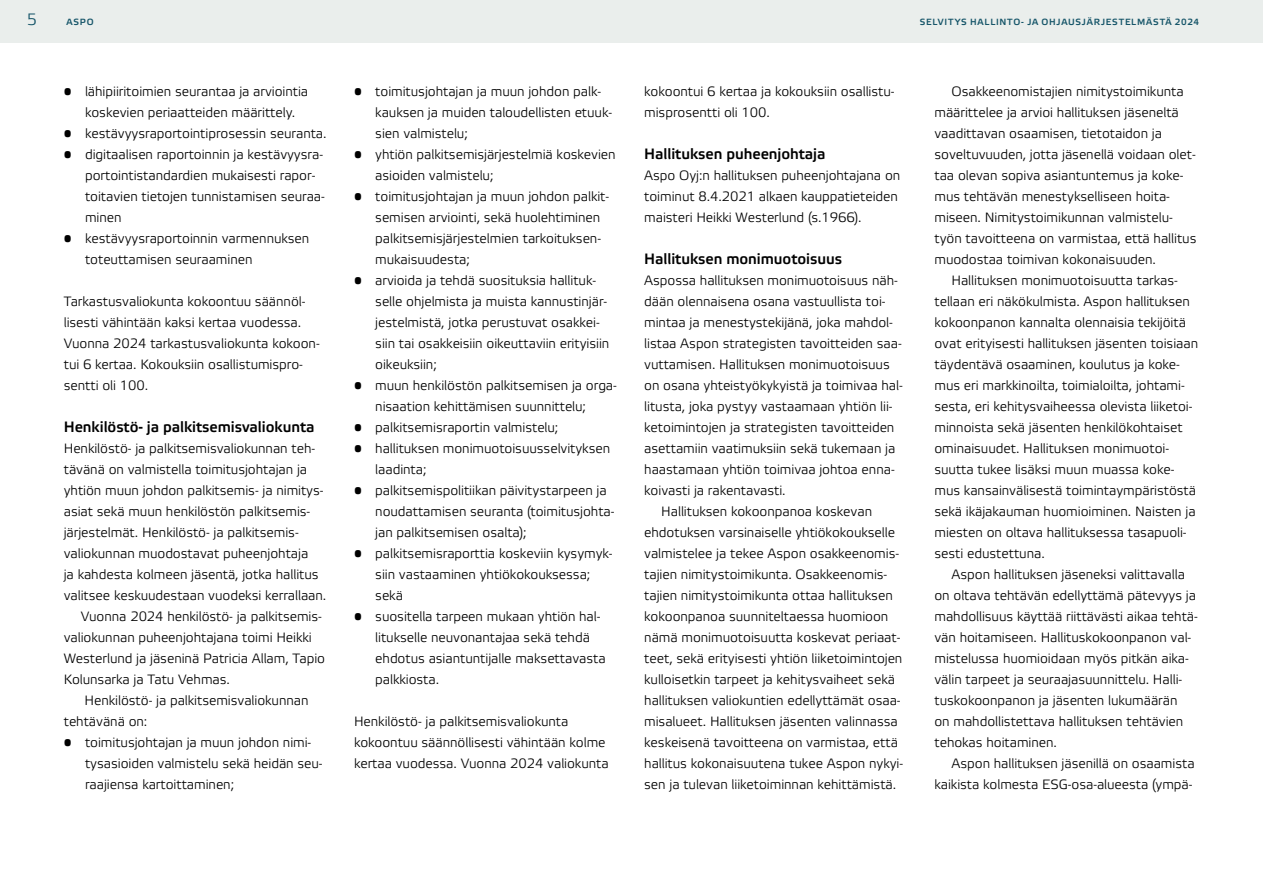
<style>
.page{position:relative;width:1263px;height:893px;background:#fff}
.page>*{position:absolute;margin:0;border:0;box-sizing:border-box;transform-origin:0 0}
.t1{font:16.5px "Etelka Light Pro";color:#165569}
.t2{font:700 15px "Etelka Light Pro";letter-spacing:-.005em;color:#000}
.t3{font:300 13.5px/21px "Etelka";letter-spacing:-.005em;color:#000}
.t4{font:700 9px "Etelka Light Pro";letter-spacing:.085em;color:#165569}
</style>
<div class="page">
<div style="left:0;top:0;width:1263px;height:43px;background:#eaeeec"></div>
<p class="t1" style="left:27px;top:10px;width:12px">5</p>
<p class="t4" style="left:66px;top:16px;width:29px">ASPO</p>
<p class="t4" style="left:920px;top:16px;width:281px">SELVITYS HALLINTO- JA OHJAUSJÄRJESTELMÄSTÄ 2024</p>
<p class="t3" style="left:85px;top:81px;width:225px;text-indent:-21px">• lähipiiritoimien seurantaa ja arviointia koskevien periaatteiden määrittely.</p>
<p class="t3" style="left:64px;top:123px;width:264px">• kestävyysraportointiprosessin seuranta.</p>
<p class="t3" style="left:85px;top:144px;width:241px;text-indent:-21px">• digitaalisen raportoinnin ja kestävyysra&shy;portointistandardien mukaisesti rapor&shy;toitavien tietojen tunnistamisen seuraa&shy;minen</p>
<p class="t3" style="left:85px;top:228px;width:226px;text-indent:-21px">• kestävyysraportoinnin varmennuksen toteuttamisen seuraaminen</p>
<p class="t3" style="left:64px;top:291px;width:257px">Tarkastusvaliokunta kokoontuu säännöl&shy;lisesti vähintään kaksi kertaa vuodessa.<br>Vuonna 2024 tarkastusvaliokunta kokoon&shy;tui 6 kertaa. Kokouksiin osallistumispro&shy;sentti oli 100.</p>
<p class="t2" style="left:64px;top:419px;width:252px">Henkilöstö- ja palkitsemisvaliokunta</p>
<p class="t3" style="left:64px;top:438px;width:253px">Henkilöstö- ja palkitsemisvaliokunnan teh-</p>
<p class="t3" style="left:64px;top:459px;width:245px">tävänä on valmistella toimitusjohtajan ja</p>
<p class="t3" style="left:64px;top:480px;width:261px">yhtiön muun johdon palkitsemis- ja nimitys-</p>
<p class="t3" style="left:64px;top:501px;width:248px">asiat sekä muun henkilöstön palkitsemis-</p>
<p class="t3" style="left:64px;top:522px;width:236px">järjestelmät. Henkilöstö- ja palkitsemis-</p>
<p class="t3" style="left:64px;top:543px;width:246px">valiokunnan muodostavat puheenjohtaja</p>
<p class="t3" style="left:64px;top:564px;width:256px">ja kahdesta kolmeen jäsentä, jotka hallitus</p>
<p class="t3" style="left:64px;top:585px;width:264px">valitsee keskuudestaan vuodeksi kerrallaan.</p>
<p class="t3" style="left:81px;top:606px;width:243px">Vuonna 2024 henkilöstö- ja palkitsemis-</p>
<p class="t3" style="left:64px;top:627px;width:249px">valiokunnan puheenjohtajana toimi Heikki</p>
<p class="t3" style="left:64px;top:648px;width:263px">Westerlund ja jäseninä Patricia Allam, Tapio</p>
<p class="t3" style="left:64px;top:669px;width:168px">Kolunsarka ja Tatu Vehmas.</p>
<p class="t3" style="left:85px;top:690px;width:225px">Henkilöstö- ja palkitsemisvaliokunnan</p>
<p class="t3" style="left:64px;top:711px;width:85px">tehtävänä on:</p>
<p class="t3" style="left:85px;top:732px;width:239px;text-indent:-21px">• toimitusjohtajan ja muun johdon nimi&shy;tysasioiden valmistelu sekä heidän seu&shy;raajiensa kartoittaminen;</p>
<p class="t3" style="left:375px;top:81px;width:238px;text-indent:-21px">• toimitusjohtajan ja muun johdon palk&shy;kauksen ja muiden taloudellisten etuuk&shy;sien valmistelu;</p>
<p class="t3" style="left:375px;top:144px;width:242px;text-indent:-21px">• yhtiön palkitsemisjärjestelmiä koskevien asioiden valmistelu;</p>
<p class="t3" style="left:375px;top:186px;width:235px;text-indent:-21px">• toimitusjohtajan ja muun johdon palkit&shy;semisen arviointi, sekä huolehtiminen palkitsemisjärjestelmien tarkoituksen&shy;mukaisuudesta;</p>
<p class="t3" style="left:375px;top:270px;width:236px;text-indent:-21px">• arvioida ja tehdä suosituksia hallituk&shy;selle ohjelmista ja muista kannustinjär&shy;jestelmistä, jotka perustuvat osakkei&shy;siin tai osakkeisiin oikeuttaviin erityisiin oikeuksiin;</p>
<p class="t3" style="left:375px;top:375px;width:243px;text-indent:-21px">• muun henkilöstön palkitsemisen ja orga&shy;nisaation kehittämisen suunnittelu;</p>
<p class="t3" style="left:354px;top:417px;width:206px">• palkitsemisraportin valmistelu;</p>
<p class="t3" style="left:375px;top:438px;width:236px;text-indent:-21px">• hallituksen monimuotoisuusselvityksen laadinta;</p>
<p class="t3" style="left:375px;top:480px;width:241px;text-indent:-21px">• palkitsemispolitiikan päivitystarpeen ja noudattamisen seuranta (toimitusjohta&shy;jan palkitsemisen osalta);</p>
<p class="t3" style="left:375px;top:543px;width:239px;text-indent:-21px">• palkitsemisraporttia koskeviin kysymyk&shy;siin vastaaminen yhtiökokouksessa; sekä</p>
<p class="t3" style="left:375px;top:606px;width:232px;text-indent:-21px">• suositella tarpeen mukaan yhtiön hal&shy;litukselle neuvonantajaa sekä tehdä ehdotus asiantuntijalle maksettavasta palkkiosta.</p>
<p class="t3" style="left:354px;top:711px;width:256px">Henkilöstö- ja palkitsemisvaliokunta kokoontuu säännöllisesti vähintään kolme kertaa vuodessa. Vuonna 2024 valiokunta</p>
<p class="t3" style="left:644px;top:81px;width:252px">kokoontui 6 kertaa ja kokouksiin osallistu&shy;misprosentti oli 100.</p>
<p class="t2" style="left:644px;top:146px;width:183px">Hallituksen puheenjohtaja</p>
<p class="t3" style="left:644px;top:165px;width:258px">Aspo Oyj:n hallituksen puheenjohtajana on toiminut 8.4.2021 alkaen kauppatieteiden maisteri Heikki Westerlund (s.1966).</p>
<p class="t2" style="left:644px;top:251px;width:199px">Hallituksen monimuotoisuus</p>
<p class="t3" style="left:644px;top:270px;width:255px">Aspossa hallituksen monimuotoisuus näh-</p>
<p class="t3" style="left:644px;top:291px;width:243px">dään olennaisena osana vastuullista toi-</p>
<p class="t3" style="left:644px;top:312px;width:250px">mintaa ja menestystekijänä, joka mahdol-</p>
<p class="t3" style="left:644px;top:333px;width:259px">listaa Aspon strategisten tavoitteiden saa-</p>
<p class="t3" style="left:644px;top:354px;width:247px">vuttamisen. Hallituksen monimuotoisuus</p>
<p class="t3" style="left:644px;top:375px;width:260px">on osana yhteistyökykyistä ja toimivaa hal-</p>
<p class="t3" style="left:644px;top:396px;width:250px">litusta, joka pystyy vastaamaan yhtiön lii-</p>
<p class="t3" style="left:644px;top:417px;width:252px">ketoimintojen ja strategisten tavoitteiden</p>
<p class="t3" style="left:644px;top:438px;width:253px">asettamiin vaatimuksiin sekä tukemaan ja</p>
<p class="t3" style="left:644px;top:459px;width:252px">haastamaan yhtiön toimivaa johtoa enna-</p>
<p class="t3" style="left:644px;top:480px;width:143px">koivasti ja rakentavasti.</p>
<p class="t3" style="left:661px;top:501px;width:212px">Hallituksen kokoonpanoa koskevan</p>
<p class="t3" style="left:644px;top:522px;width:252px">ehdotuksen varsinaiselle yhtiökokoukselle</p>
<p class="t3" style="left:644px;top:543px;width:256px">valmistelee ja tekee Aspon osakkeenomis-</p>
<p class="t3" style="left:644px;top:564px;width:245px">tajien nimitystoimikunta. Osakkeenomis-</p>
<p class="t3" style="left:644px;top:585px;width:250px">tajien nimitystoimikunta ottaa hallituksen</p>
<p class="t3" style="left:644px;top:606px;width:246px">kokoonpanoa suunniteltaessa huomioon</p>
<p class="t3" style="left:644px;top:627px;width:258px">nämä monimuotoisuutta koskevat periaat-</p>
<p class="t3" style="left:644px;top:648px;width:260px">teet, sekä erityisesti yhtiön liiketoimintojen</p>
<p class="t3" style="left:644px;top:669px;width:252px">kulloisetkin tarpeet ja kehitysvaiheet sekä</p>
<p class="t3" style="left:644px;top:690px;width:258px">hallituksen valiokuntien edellyttämät osaa-</p>
<p class="t3" style="left:644px;top:711px;width:255px">misalueet. Hallituksen jäsenten valinnassa</p>
<p class="t3" style="left:644px;top:732px;width:255px">keskeisenä tavoitteena on varmistaa, että</p>
<p class="t3" style="left:644px;top:753px;width:260px">hallitus kokonaisuutena tukee Aspon nykyi-</p>
<p class="t3" style="left:644px;top:774px;width:254px">sen ja tulevan liiketoiminnan kehittämistä.</p>
<p class="t3" style="left:934px;top:81px;width:263px;text-indent:17px">Osakkeenomistajien nimitystoimikunta määrittelee ja arvioi hallituksen jäseneltä vaadittavan osaamisen, tietotaidon ja soveltuvuuden, jotta jäsenellä voidaan olet&shy;taa olevan sopiva asiantuntemus ja koke&shy;mus tehtävän menestykselliseen hoita&shy;miseen. Nimitystoimikunnan valmistelu&shy;työn tavoitteena on varmistaa, että hallitus muodostaa toimivan kokonaisuuden.</p>
<p class="t3" style="left:934px;top:270px;width:265px;text-indent:17px">Hallituksen monimuotoisuutta tarkas&shy;tellaan eri näkökulmista. Aspon hallituksen kokoonpanon kannalta olennaisia tekijöitä ovat erityisesti hallituksen jäsenten toisiaan täydentävä osaaminen, koulutus ja koke&shy;mus eri markkinoilta, toimialoilta, johtami&shy;sesta, eri kehitysvaiheessa olevista liiketoi&shy;minnoista sekä jäsenten henkilökohtaiset ominaisuudet. Hallituksen monimuotoi&shy;suutta tukee lisäksi muun muassa koke&shy;mus kansainvälisestä toimintaympäristöstä sekä ikäjakauman huomioiminen. Naisten ja miesten on oltava hallituksessa tasapuoli&shy;sesti edustettuna.</p>
<p class="t3" style="left:934px;top:564px;width:265px;text-indent:17px">Aspon hallituksen jäseneksi valittavalla on oltava tehtävän edellyttämä pätevyys ja mahdollisuus käyttää riittävästi aikaa tehtä&shy;vän hoitamiseen. Hallituskokoonpanon val&shy;mistelussa huomioidaan myös pitkän aika&shy;välin tarpeet ja seuraajasuunnittelu. Halli&shy;tuskokoonpanon ja jäsenten lukumäärän<br>on mahdollistettava hallituksen tehtävien tehokas hoitaminen.</p>
<p class="t3" style="left:934px;top:753px;width:262px;text-align:right">Aspon hallituksen jäsenillä on osaamista kaikista kolmesta ESG-osa-alueesta (ympä-</p>
</div>
